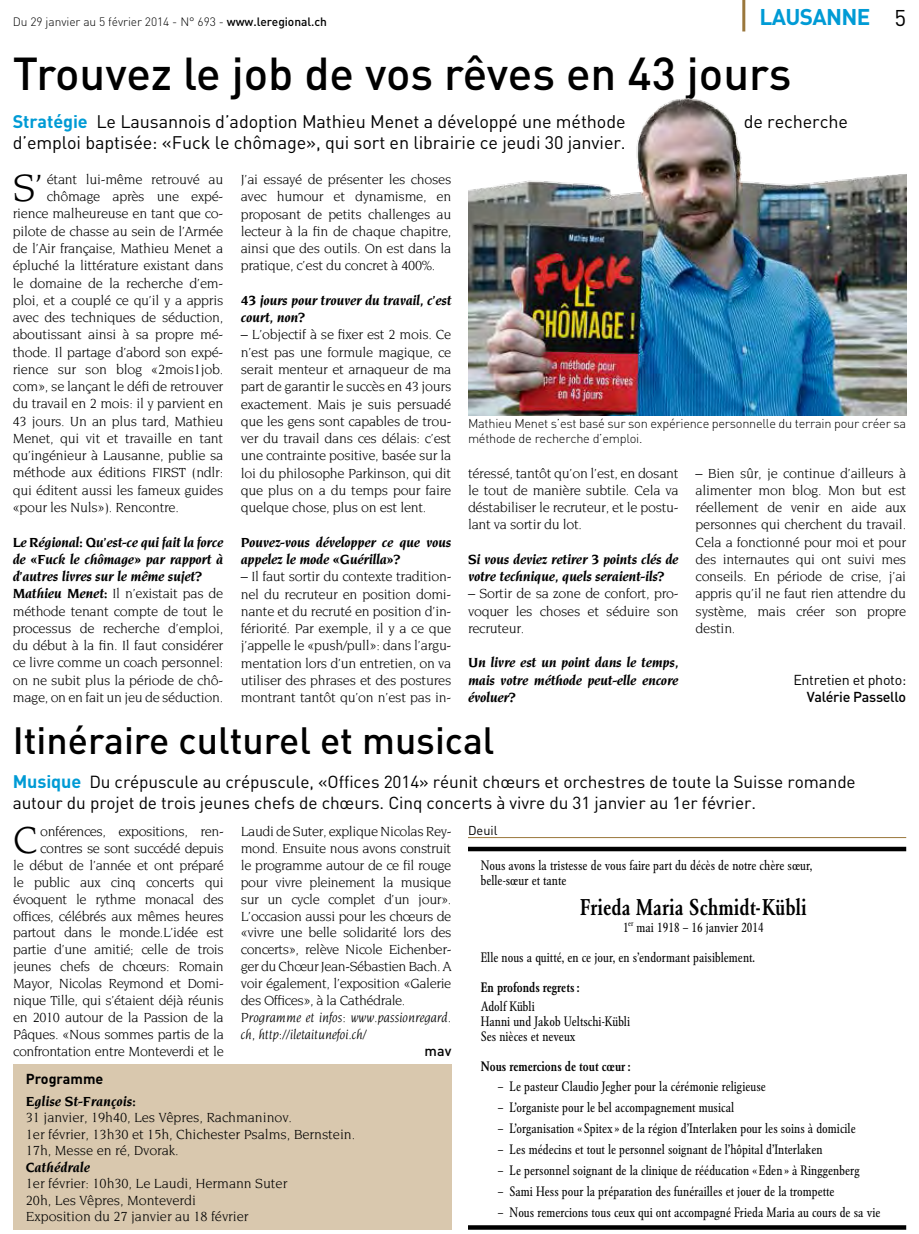
<style>
.page{position:relative;width:919px;height:1234px;background:#fff}
.page>*{position:absolute;margin:0;border:0;box-sizing:border-box;transform-origin:0 0}
.t1{font:500 45.6px "DIN";color:#000}
.t2{font:41.25px "Novarese";color:#000}
.t3{font:40.65px "Novarese";color:#000}
.t4{font:500 37.5px "DIN";color:#000}
.t5{font:22.5px "Garamond BE Medium Cn Os F";color:#000}
.t6{font:700 22.5px "DIN";letter-spacing:-.03em;color:#009bd5}
.t7{font:18px "DIN";letter-spacing:-.005em;color:#000}
.t8{font:17.25px/21px "DIN";letter-spacing:-.005em;color:#000}
.t9{font:14.25px/17.2px "Novarese";letter-spacing:-.02em;color:#000;text-align:justify}
.t10{font:italic 700 14.25px/17.2px "Novarese";letter-spacing:-.02em;color:#000}
.t11{font:italic 14.25px/17.2px "Novarese";letter-spacing:-.005em;color:#000}
.t12{font:500 14.25px "DIN";letter-spacing:-.02em;color:#000}
.t13{font:14.25px "DIN";letter-spacing:-.02em;color:#000}
.t14{font:700 14.25px "DIN";color:#000}
.t15{font:condensed 13.5px/15px "Garamond BE";color:#000}
.t16{font:13.5px "Garamond BE Medium Cn Os F";color:#000}
.t17{font:300 12.75px/14.2px "DIN";letter-spacing:-.02em;color:#000}
.t18{font:12.75px "DIN";color:#000}
.t19{font:300 12px "DIN";letter-spacing:-.005em;color:#000}
.s1{font-weight:500}
.s2{font-weight:400;color:#000}
.s3{font-weight:700;color:#009bd5}
.s4{font-weight:700;font-style:italic}
.s5{font-weight:700;font-size:18px;color:#009bd5}
</style>
<div class="page">
<hr style="left:742px;top:0;width:3px;height:31px;background:#9a773c">
<hr style="left:468px;top:837px;width:438px;height:1px;background:#9a773c">
<div style="left:468px;top:846px;width:438px;height:5px;background:#000"></div>
<svg style="left:468px;top:1225px;width:438px;height:4px;background:#0f0f0f"></svg>
<div style="left:13px;top:1063px;width:438px;height:166px;background:#d9c8ae"></div>
<img style="left:468px;top:98px;width:438px;height:317px">
<p class="t19" style="left:13px;top:14px;width:315px">Du 29 janvier au 5 février 2014 - N° 693 - <span class="s1">www.leregional.ch</span></p>
<h3 class="t6" style="left:759px;top:3px;width:148px">LAUSANNE <span class="s2">5</span></h3>
<h1 class="t1" style="left:13px;top:45px;width:780px">Trouvez le job de vos rêves en 43 jours</h1>
<p class="t7" style="left:13px;top:110px;width:614px"><span class="s3">Stratégie</span> Le Lausannois d’adoption Mathieu Menet a développé une méthode</p>
<p class="t7" style="left:743px;top:110px;width:106px">de recherche</p>
<p class="t7" style="left:13px;top:131px;width:614px">d’emploi baptisée: «Fuck le chômage», qui sort en librairie ce jeudi 30 janvier.</p>
<h2 class="t2" style="left:13px;top:165px;width:33px">S’</h2>
<p class="t9" style="left:47px;top:170px;width:178px">étant lui-même retrouvé au</p>
<p class="t9" style="left:241px;top:171px;width:212px">J’ai essayé de présenter les choses avec humour et dynamisme, en proposant de petits challenges au lecteur à la fin de chaque chapitre, ainsi que des outils. On est dans la pratique, c’est du concret à 400%.</p>
<p class="t10" style="left:241px;top:291px;width:212px">43 jours pour trouver du travail, c’est court, non?</p>
<p class="t9" style="left:241px;top:326px;width:212px">– L’objectif à se fixer est 2 mois. Ce n’est pas une formule magique, ce serait menteur et arnaqueur de ma part de garantir le succès en 43 jours exactement. Mais je suis persuadé que les gens sont capables de trou&shy;ver du travail dans ces délais: c’est une contrainte positive, basée sur la loi du philosophe Parkinson, qui dit que plus on a du temps pour faire quelque chose, plus on est lent.</p>
<p class="t10" style="left:241px;top:533px;width:212px">Pouvez-vous développer ce que vous appelez le mode «Guérilla»?</p>
<p class="t9" style="left:241px;top:567px;width:212px">– Il faut sortir du contexte tradition&shy;nel du recruteur en position domi&shy;nante et du recruté en position d’in&shy;fériorité. Par exemple, il y a ce que j’appelle le «push/pull»: dans l’argu&shy;mentation lors d’un entretien, on va utiliser des phrases et des postures montrant tantôt qu’on n’est pas in-</p>
<p class="t9" style="left:47px;top:188px;width:178px">chômage après une expé-</p>
<p class="t9" style="left:13px;top:205px;width:212px">rience malheureuse en tant que co-</p>
<p class="t9" style="left:13px;top:222px;width:212px">pilote de chasse au sein de l’Armée</p>
<p class="t9" style="left:13px;top:239px;width:212px">de l’Air française, Mathieu Menet a</p>
<p class="t9" style="left:13px;top:257px;width:212px">épluché la littérature existant dans</p>
<p class="t9" style="left:13px;top:274px;width:212px">le domaine de la recherche d’em-</p>
<p class="t9" style="left:13px;top:291px;width:212px">ploi, et a couplé ce qu’il y a appris</p>
<p class="t9" style="left:13px;top:308px;width:212px">avec des techniques de séduction,</p>
<p class="t9" style="left:13px;top:326px;width:212px">aboutissant ainsi à sa propre mé-</p>
<p class="t9" style="left:13px;top:343px;width:212px">thode. Il partage d’abord son expé-</p>
<p class="t9" style="left:13px;top:360px;width:212px">rience sur son blog «2mois1job.</p>
<p class="t9" style="left:13px;top:377px;width:212px">com», se lançant le défi de retrouver</p>
<p class="t9" style="left:13px;top:395px;width:212px">du travail en 2 mois: il y parvient en</p>
<p class="t9" style="left:13px;top:412px;width:212px">43 jours. Un an plus tard, Mathieu</p>
<p class="t9" style="left:13px;top:429px;width:212px">Menet, qui vit et travaille en tant</p>
<p class="t9" style="left:13px;top:446px;width:212px">qu’ingénieur à Lausanne, publie sa</p>
<p class="t9" style="left:13px;top:464px;width:212px">méthode aux éditions FIRST (ndlr:</p>
<p class="t9" style="left:13px;top:481px;width:212px">qui éditent aussi les fameux guides</p>
<p class="t9" style="left:13px;top:498px;width:168px">«pour les Nuls»). Rencontre.</p>
<p class="t9" style="left:13px;top:533px;width:212px;text-align:left"><span class="s4">Le Régional: Qu’est-ce qui fait la force de «Fuck le chômage» par rapport à d’autres livres sur le même sujet?<br>Mathieu Menet:</span> Il n’existait pas de méthode tenant compte de tout le processus de recherche d’emploi, du début à la fin. Il faut considérer ce livre comme un coach personnel: on ne subit plus la période de chô&shy;mage, on en fait un jeu de séduction.</p>
<p class="t17" style="left:468px;top:416px;width:439px">Mathieu Menet s’est basé sur son expérience personnelle du terrain pour créer sa méthode de recherche d’emploi.</p>
<p class="t9" style="left:468px;top:464px;width:212px">téressé, tantôt qu’on l’est, en dosant le tout de manière subtile. Cela va déstabiliser le recruteur, et le postu&shy;lant va sortir du lot.</p>
<p class="t10" style="left:468px;top:550px;width:212px">Si vous deviez retirer 3 points clés de votre technique, quels seraient-ils?</p>
<p class="t9" style="left:468px;top:585px;width:212px">– Sortir de sa zone de confort, pro&shy;voquer les choses et séduire son recruteur.</p>
<p class="t10" style="left:468px;top:654px;width:212px;text-align:justify">Un livre est un point dans le temps, mais votre méthode peut-elle encore évoluer?</p>
<p class="t9" style="left:695px;top:464px;width:212px">– Bien sûr, je continue d’ailleurs à alimenter mon blog. Mon but est réellement de venir en aide aux personnes qui cherchent du travail.<br>Cela a fonctionné pour moi et pour des internautes qui ont suivi mes conseils. En période de crise, j’ai appris qu’il ne faut rien attendre du système, mais créer son propre destin.</p>
<p class="t13" style="left:793px;top:670px;width:114px">Entretien et photo:</p>
<p class="t12" style="left:806px;top:687px;width:101px">Valérie Passello</p>
<h3 class="t4" style="left:13px;top:716px;width:483px">Itinéraire culturel et musical</h3>
<p class="t8" style="left:13px;top:770px;width:844px"><span class="s5">Musique</span> Du crépuscule au crépuscule, «Offices 2014» réunit chœurs et orchestres de toute la Suisse romande autour du projet de trois jeunes chefs de chœurs. Cinq concerts à vivre du 31 janvier au 1er février.</p>
<p class="t9" style="left:13px;top:822px;width:212px;line-height:16.8px;text-align:right">onférences, expositions, ren&shy;contres se sont succédé depuis<br>le début de l’année et ont préparé le public aux cinq concerts qui évoquent le rythme monacal des offices, célébrés aux mêmes heures partout dans le monde.L’idée est partie d’une amitié; celle de trois jeunes chefs de chœurs: Romain Mayor, Nicolas Reymond et Domi&shy;nique Tille, qui s’étaient déjà réunis en 2010 autour de la Passion de la Pâques. «Nous sommes partis de la confrontation entre Monteverdi et le</p>
<p class="t9" style="left:241px;top:822px;width:212px;line-height:16.8px">Laudi de Suter, explique Nicolas Rey&shy;mond. Ensuite nous avons construit le programme autour de ce fil rouge pour vivre pleinement la musique sur un cycle complet d’un jour».<br>L’occasion aussi pour les chœurs de «vivre une belle solidarité lors des concerts», relève Nicole Eichenber&shy;ger du Chœur Jean-Sébastien Bach. A voir également, l’exposition «Galerie des Offices», à la Cathédrale.</p>
<h3 class="t3" style="left:13px;top:817px;width:26px">C</h3>
<p class="t11" style="left:241px;top:1008px;width:212px">Programme et infos: www.passionregard. ch, http://iletaitunefoi.ch/</p>
<p class="t12" style="left:424px;top:1041px;width:28px">mav</p>
<p class="t14" style="left:26px;top:1069px;width:79px">Programme</p>
<p class="t10" style="left:26px;top:1091px;width:112px">Eglise St-François:</p>
<p class="t9" style="left:26px;top:1108px;width:331px;line-height:16.5px;text-align:left">31 janvier, 19h40, Les Vêpres, Rachmaninov.<br>1er février, 13h30 et 15h, Chichester Psalms, Bernstein.<br>17h, Messe en ré, Dvorak.</p>
<p class="t10" style="left:26px;top:1157px;width:66px">Cathédrale</p>
<p class="t9" style="left:26px;top:1174px;width:263px;line-height:16.5px;text-align:left">1er février: 10h30, Le Laudi, Hermann Suter<br>20h, Les Vêpres, Monteverdi<br>Exposition du 27 janvier au 18 février</p>
<p class="t18" style="left:468px;top:822px;width:31px">Deuil</p>
<p class="t15" style="left:480px;top:857px;width:333px">Nous avons la tristesse de vous faire part du décès de notre chère sœur, belle-sœur et tante</p>
<h3 class="t5" style="left:580px;top:893px;width:228px">Frieda Maria Schmidt-Kübli</h3>
<p class="t15" style="left:623px;top:919px;width:142px">1<sup>er</sup> mai 1918 – 16 janvier 2014</p>
<p class="t15" style="left:480px;top:949px;width:276px">Elle nous a quitté, en ce jour, en s’endormant paisiblement.</p>
<p class="t16" style="left:480px;top:979px;width:100px">En profonds regrets :</p>
<p class="t15" style="left:480px;top:999px;width:151px">Adolf Kübli<br>Hanni und Jakob Ueltschi-Kübli<br>Ses nièces et neveux</p>
<p class="t16" style="left:480px;top:1058px;width:151px">Nous remercions de tout cœur :</p>
<p class="t15" style="left:497px;top:1078px;width:270px">– Le pasteur Claudio Jegher pour la cérémonie religieuse</p>
<p class="t15" style="left:497px;top:1099px;width:238px">– L’organiste pour le bel accompagnement musical</p>
<p class="t15" style="left:497px;top:1120px;width:359px">– L’organisation « Spitex » de la région d’Interlaken pour les soins à domicile</p>
<p class="t15" style="left:497px;top:1141px;width:326px">– Les médecins et tout le personnel soignant de l’hôpital d’Interlaken</p>
<p class="t15" style="left:497px;top:1162px;width:363px">– Le personnel soignant de la clinique de rééducation « Eden » à Ringgenberg</p>
<p class="t15" style="left:497px;top:1183px;width:338px">– Sami Hess pour la préparation des funérailles et jouer de la trompette</p>
<p class="t15" style="left:497px;top:1204px;width:384px">– Nous remercions tous ceux qui ont accompagné Frieda Maria au cours de sa vie</p>
</div>
